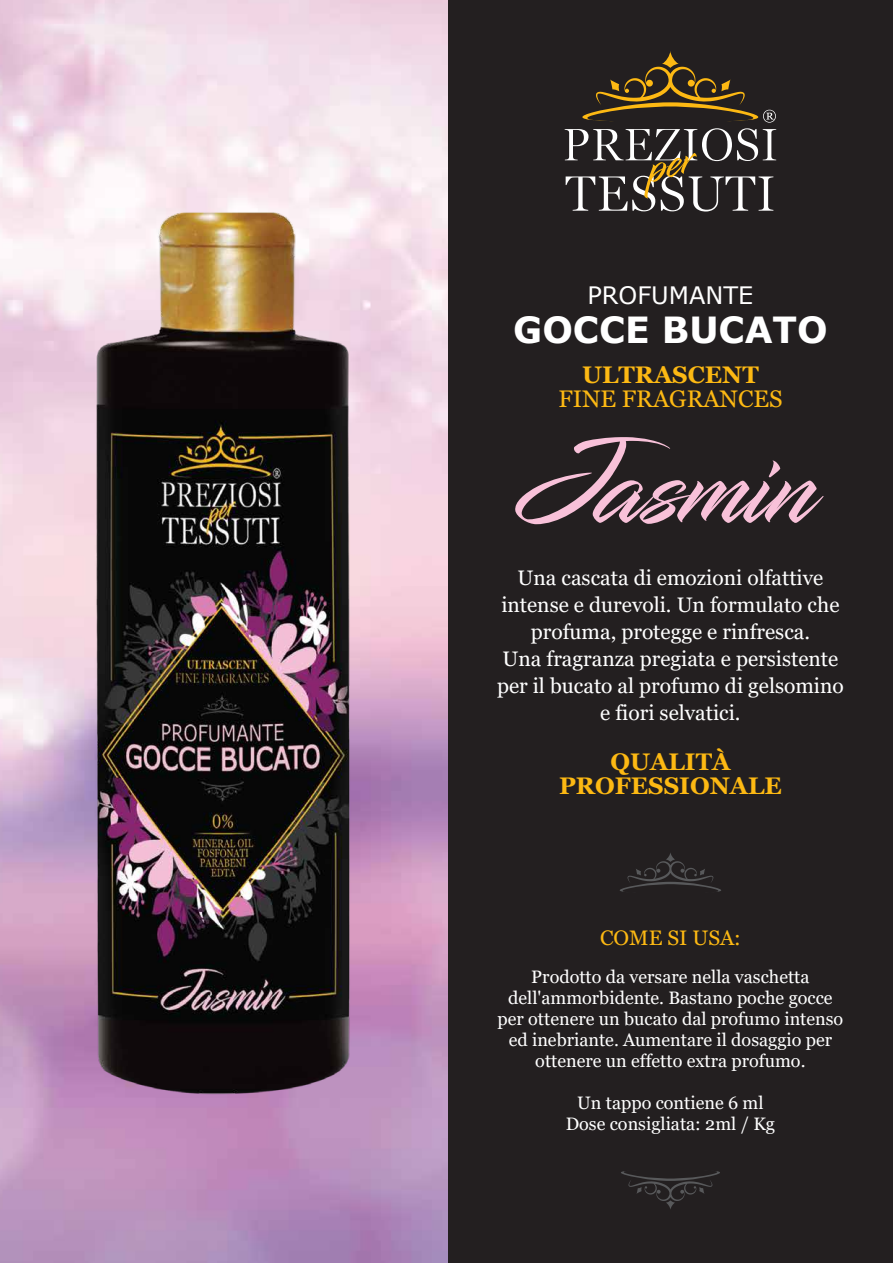
<style>
.page{position:relative;width:893px;height:1263px;background:#231f20}
.page>*{position:absolute;margin:0;border:0;box-sizing:border-box;transform-origin:0 0}
.t1{font:700 36px "Verdana";color:#fff}
.t2{font:700 24px/24px "Georgia";color:#fdb913;text-align:center}
.t3{font:24px "Georgia";color:#fdb913}
.t4{font:24px "Verdana";color:#fff}
.t5{font:21px/27px "Georgia";color:#fff;text-align:center}
.t6{font:21px "Georgia";color:#fdb913}
.t7{font:18px/21px "Georgia";color:#fff;text-align:center}
</style>
<div class="page">
<img style="left:0;top:0;width:448px;height:1263px">
<svg style="left:564px;top:51px;width:213px;height:161px"></svg>
<img style="left:31px;top:167px;width:370px;height:990px">
<svg style="left:620px;top:853px;width:101px;height:39px"></svg>
<svg style="left:621px;top:1171px;width:99px;height:38px"></svg>
<svg style="left:515px;top:437px;width:309px;height:87px"></svg>
<h2 class="t4" style="left:587px;top:279px;width:167px">PROFUMANTE</h2>
<h1 class="t1" style="left:513px;top:304px;width:316px">GOCCE BUCATO</h1>
<h2 class="t2" style="left:582px;top:363px;width:178px">ULTRASCENT</h2>
<h2 class="t3" style="left:558px;top:385px;width:226px">FINE FRAGRANCES</h2>
<p class="t5" style="left:497px;top:564px;width:348px">Una cascata di emozioni olfattive intense e durevoli. Un formulato che profuma, protegge e rinfresca.<br>Una fragranza pregiata e persistente per il bucato al profumo di gelsomino e fiori selvatici.</p>
<h2 class="t2" style="left:559px;top:750px;width:224px">QUALITÀ<br>PROFESSIONALE</h2>
<p class="t6" style="left:600px;top:925px;width:142px">COME SI USA:</p>
<p class="t7" style="left:497px;top:967px;width:347px">Prodotto da versare nella vaschetta dell'ammorbidente. Bastano poche gocce per ottenere un bucato dal profumo intenso ed inebriante. Aumentare il dosaggio per ottenere un effetto extra profumo.</p>
<p class="t7" style="left:566px;top:1093px;width:211px">Un tappo contiene 6 ml<br>Dose consigliata: 2ml / Kg</p>
</div>
